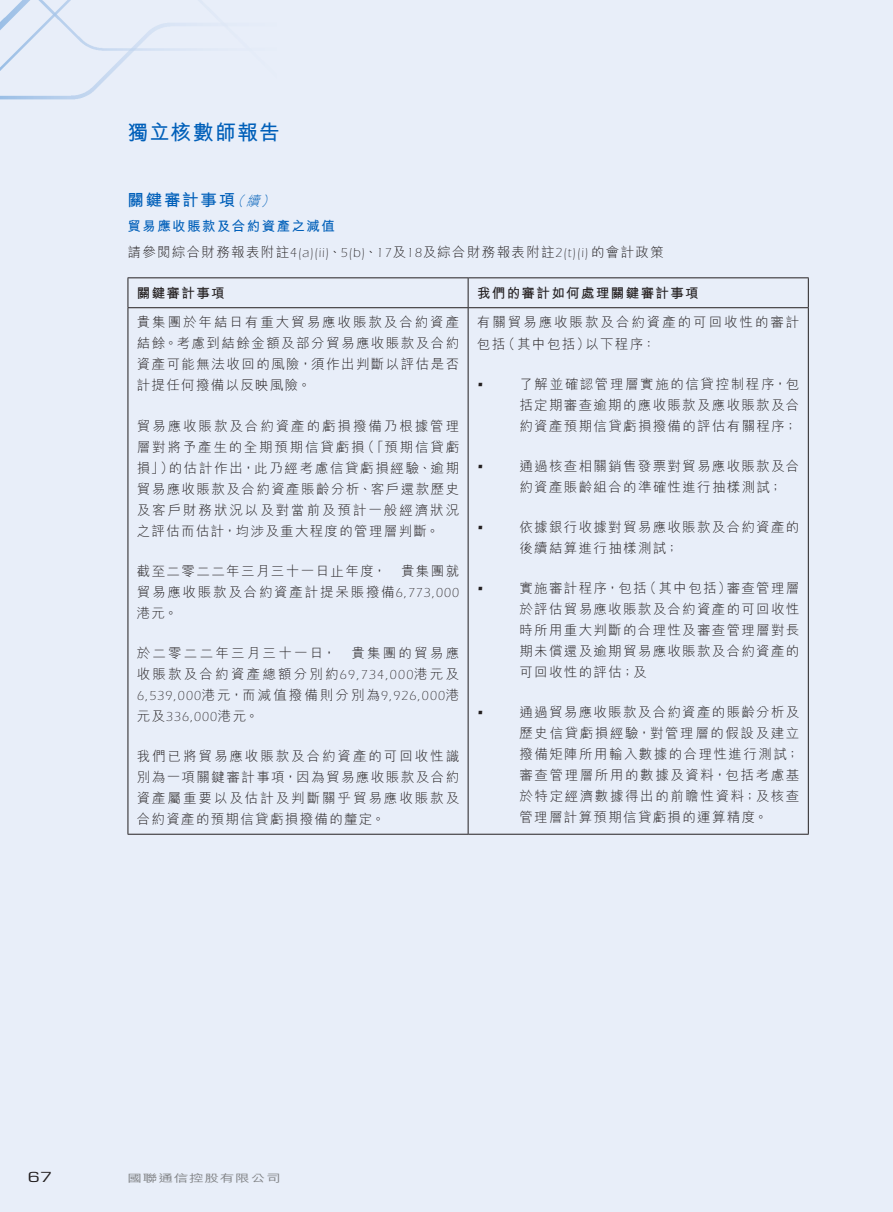
<style>
.page{position:relative;width:893px;height:1212px;background:#fff}
.page>*{position:absolute;margin:0;border:0;box-sizing:border-box;transform-origin:0 0}
.t1{font:700 21px "M Hei HK";letter-spacing:.045em;color:#005fb9}
.t2{font:700 16.5px "M Hei HK";letter-spacing:.105em;color:#005fb9}
.t3{font:300 13.5px/21px "M Hei HK";letter-spacing:.105em;color:#231f20}
.t4{font:300 13.5px/21px "M Hei HK";letter-spacing:.145em;color:#231f20;text-align:right}
.t5{font:300 13.5px/21px "ITC Eras Std";letter-spacing:.05em;color:#231f20}
.t6{font:300 13.5px/21px "M Hei HK";letter-spacing:.165em;color:#231f20}
.t7{font:700 13.5px "M Hei HK";letter-spacing:.1em;color:#231f20}
.t8{font:italic 300 13.5px "M Hei HK";color:#005fb9}
.t9{font:13.5px "Eurostile LT Std";color:#231f20;scale:1.3 1}
.t10{font:500 10.5px "M Hei HK";letter-spacing:.045em;color:#808285;scale:1.4 1}
.s1{font-weight:700;color:#005fb9}
.s2{font-family:"ITC Eras Std"}
.s3{font-family:"M Hei HK"}
</style>
<div class="page">
<svg style="left:468px;top:278px;width:1px;height:29px"></svg>
<hr style="left:468px;top:308px;width:1px;height:526px;background:#231f20">
<hr style="left:128px;top:277px;width:340px;height:1px;background:#231f20">
<svg style="left:128px;top:278px;width:1px;height:29px"></svg>
<hr style="left:468px;top:277px;width:341px;height:1px;background:#231f20">
<svg style="left:808px;top:278px;width:1px;height:29px"></svg>
<hr style="left:128px;top:307px;width:340px;height:1px;background:#231f20">
<hr style="left:128px;top:308px;width:1px;height:526px;background:#231f20">
<hr style="left:468px;top:307px;width:341px;height:1px;background:#231f20">
<hr style="left:808px;top:308px;width:1px;height:526px;background:#231f20">
<hr style="left:128px;top:834px;width:340px;height:1px;background:#231f20">
<hr style="left:468px;top:834px;width:341px;height:1px;background:#231f20">
<h1 class="t1" style="left:128px;top:117px;width:154px">獨立核數師報告</h1>
<p class="t2" style="left:128px;top:188px;width:109px">關鍵審計事項</p>
<p class="t3" style="left:128px;top:214px;width:538px;line-height:25.2px"><span class="s1">貿易應收賬款及合約資產之減值<br></span>請參閱綜合財務報表附註 <span class="s2">a(4 )(ii)</span>、 <span class="s2">b(5 )</span>、<span class="s2">17</span>及<span class="s2">18</span>及綜合財務報表附註 <span class="s2">t(2 )( )i</span> 的會計政策</p>
<p class="t7" style="left:477px;top:283px;width:223px">我們的審計如何處理關鍵審計事項</p>
<p class="t8" style="left:231px;top:194px;width:34px">（續</p>
<p class="t8" style="left:261px;top:194px;width:19px">(</p>
<p class="t7" style="left:137px;top:283px;width:89px">關鍵審計事項</p>
<p class="t3" style="left:137px;top:312px;width:324px;text-align:justify">貴集團於年結日有重大貿易應收賬款及合約資產結餘。考慮到結餘金額及部分貿易應收賬款及合約資產可能無法收回的風險，須作出判斷以評估是否計提任何撥備以反映風險。</p>
<p class="t4" style="left:137px;top:415px;width:324px">貿易應收賬款及合約資產的虧損撥備乃根據管理（「預期信貸虧</p>
<p class="t4" style="left:585px;top:312px;width:216px;text-align:left;text-indent:-108px">有關貿易應收賬款及合約資產的可回收性的審計以下程序：</p>
<p class="t3" style="left:502px;top:333px;width:90px">（其中包括）</p>
<p class="t3" style="left:477px;top:333px;width:30px">包括</p>
<p class="t3" style="left:519px;top:373px;width:281px">了解並確認管理層實施的信貸控制程序，包</p>
<p class="t5" style="left:477px;top:374px;width:9px">•</p>
<p class="t3" style="left:519px;top:394px;width:281px">括定期審查逾期的應收賬款及應收賬款及合約資產預期信貸虧損撥備的評估有關程序;</p>
<p class="t3" style="left:519px;top:455px;width:281px">通過核查相關銷售發票對貿易應收賬款及合</p>
<p class="t3" style="left:169px;top:436px;width:292px;text-indent:-32px">層對將予產生的全期預期信貸虧損<br>的估計作出，此乃經考慮信貸虧損經驗、逾期</p>
<p class="t3" style="left:137px;top:457px;width:324px">損」）<br>貿易應收賬款及合約資產賬齡分析、客戶還款歷史及客戶財務狀況以及對當前及預計一般經濟狀況之評估而估計，均涉及重大程度的管理層判斷。</p>
<p class="t3" style="left:401px;top:560px;width:60px">貴集團就</p>
<p class="t5" style="left:477px;top:456px;width:9px">•</p>
<p class="t3" style="left:519px;top:476px;width:264px">約資產賬齡組合的準確性進行抽樣測試;</p>
<p class="t3" style="left:519px;top:516px;width:281px">依據銀行收據對貿易應收賬款及合約資產的</p>
<p class="t5" style="left:477px;top:517px;width:9px">•</p>
<p class="t3" style="left:519px;top:537px;width:161px">後續結算進行抽樣測試;</p>
<p class="t3" style="left:137px;top:560px;width:324px">截至二零二二年三月三十一日止年度，<br>貿易應收賬款及合約資產計提呆賬撥備<span class="s2">6,773,000</span>港元。</p>
<p class="t6" style="left:351px;top:642px;width:109px">貴集團的貿易應</p>
<p class="t3" style="left:643px;top:577px;width:90px">（其中包括）</p>
<p class="t3" style="left:519px;top:577px;width:129px">實施審計程序，包括</p>
<p class="t3" style="left:727px;top:577px;width:74px">審查管理層</p>
<p class="t5" style="left:477px;top:578px;width:9px">•</p>
<p class="t3" style="left:519px;top:598px;width:281px;text-align:justify">於評估貿易應收賬款及合約資產的可回收性時所用重大判斷的合理性及審查管理層對長期未償還及逾期貿易應收賬款及合約資產的可回收性的評估；及</p>
<p class="t3" style="left:519px;top:702px;width:281px">通過貿易應收賬款及合約資產的賬齡分析及</p>
<p class="t6" style="left:137px;top:642px;width:324px">於二零二二年三月三十一日，<br>收賬款及合約資產總額分別約<span class="s2">69,734,000</span>港元及</p>
<p class="t5" style="left:137px;top:685px;width:324px">6,539,000<span class="s3">港元，而減值撥備則分別為</span>9,926,000<span class="s3">港元及</span>336,000<span class="s3">港元。</span></p>
<p class="t3" style="left:137px;top:745px;width:324px;text-align:justify">我們已將貿易應收賬款及合約資產的可回收性識別為一項關鍵審計事項，因為貿易應收賬款及合約資產屬重要以及估計及判斷關乎貿易應收賬款及合約資產的預期信貸虧損撥備的釐定。</p>
<p class="t5" style="left:477px;top:702px;width:9px">•</p>
<p class="t3" style="left:519px;top:723px;width:281px;text-align:justify">歷史信貸虧損經驗，對管理層的假設及建立撥備矩陣所用輸入數據的合理性進行測試;審查管理層所用的數據及資料，包括考慮基於特定經濟數據得出的前瞻性資料；及核查管理層計算預期信貸虧損的運算精度。</p>
<p class="t9" style="left:28px;top:1168px;width:20px">67</p>
<p class="t10" style="left:128px;top:1170px;width:111px">國聯通信控股有限公司</p>
</div>
